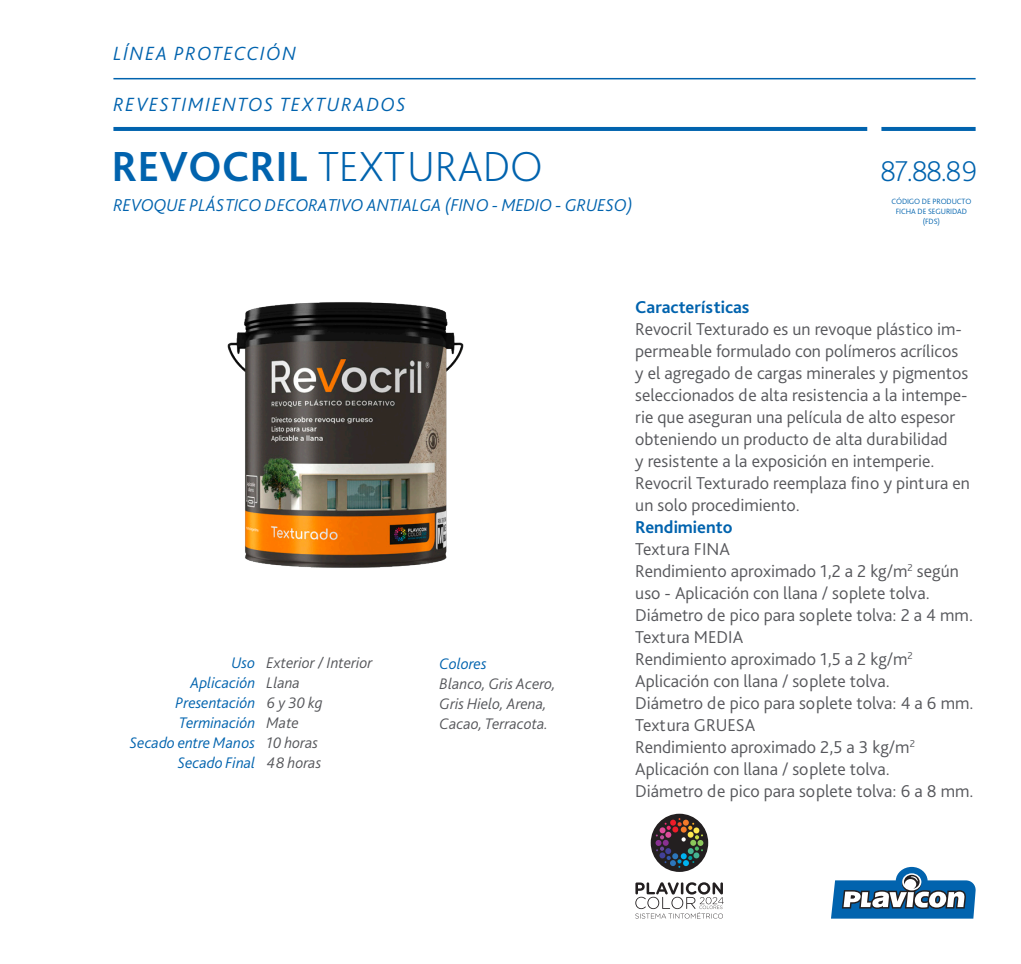
<style>
.page{position:relative;width:1021px;height:964px;background:#fff}
.page>*{position:absolute;margin:0;border:0;box-sizing:border-box;transform-origin:0 0}
.Título{font:200 44px "Bliss Pro";color:#0163ae}
.Título-2{font:200 30px "Bliss Pro";color:#0163ae}
.t1{font:italic 300 20px "Bliss Pro";letter-spacing:.085em;color:#0163ae}
.Título-3{font:300 18px/22px "Bliss Pro";color:#56575b}
.Título-4{font:italic 300 18px "Bliss Pro";color:#0163ae}
.Título-5{font:700 18px "Bliss Pro";color:#0163ae}
.Título-6{font:italic 300 16px/20px "Bliss Pro";color:#56575b}
.Título-7{font:italic 300 16px "Bliss Pro";color:#0163ae}
.Título-8{font:300 8px "Bliss Pro";letter-spacing:-.01em;color:#0163ae}
.s1{font-weight:700}
</style>
<div class="page">
<hr style="left:113px;top:127px;width:754px;height:4px;background:#0163ae">
<hr style="left:881px;top:127px;width:94px;height:4px;background:#0163ae">
<svg style="left:831px;top:867px;width:145px;height:51px"></svg>
<hr style="left:113px;top:78px;width:862px;height:1px;background:#0163ae">
<svg style="left:635px;top:882px;width:88px;height:36px"></svg>
<div style="left:650px;top:814px;width:58px;height:58px;background:#231f20;border-radius:50%"></div>
<svg style="left:655px;top:818px;width:48px;height:50px"></svg>
<img style="left:227px;top:302px;width:237px;height:266px">
<p class="t1" style="left:113px;top:40px;width:184px">LÍNEA PROTECCIÓN</p>
<p class="t1" style="left:113px;top:92px;width:294px">REVESTIMIENTOS TEXTURADOS</p>
<p class="Título" style="left:111px;top:139px;width:433px"><span class="s1">REVOCRIL</span> TEXTURADO</p>
<p class="Título-4" style="left:113px;top:194px;width:521px">REVOQUE PLÁSTICO DECORATIVO ANTIALGA (FINO - MEDIO - GRUESO)</p>
<p class="Título-8" style="left:891px;top:196px;width:81px">CÓDIGO DE PRODUCTO</p>
<p class="Título-2" style="left:880px;top:152px;width:98px">87.88.89</p>
<p class="Título-8" style="left:895px;top:206px;width:73px">FICHA DE SEGURIDAD</p>
<p class="Título-8" style="left:922px;top:216px;width:19px">(FDS)</p>
<p class="Título-7" style="left:231px;top:653px;width:25px">Uso</p>
<p class="Título-7" style="left:190px;top:673px;width:66px">Aplicación</p>
<p class="Título-7" style="left:175px;top:693px;width:81px">Presentación</p>
<p class="Título-7" style="left:179px;top:713px;width:78px">Terminación</p>
<p class="Título-7" style="left:130px;top:733px;width:127px">Secado entre Manos</p>
<p class="Título-7" style="left:178px;top:753px;width:79px">Secado Final</p>
<p class="Título-6" style="left:266px;top:652px;width:107px">Exterior / Interior</p>
<p class="Título-6" style="left:266px;top:672px;width:35px">Llana</p>
<p class="Título-6" style="left:266px;top:692px;width:58px">6 y 30 kg</p>
<p class="Título-6" style="left:266px;top:712px;width:34px">Mate</p>
<p class="Título-6" style="left:266px;top:732px;width:53px">10 horas</p>
<p class="Título-6" style="left:266px;top:752px;width:56px">48 horas</p>
<p class="Título-7" style="left:439px;top:653px;width:48px">Colores</p>
<p class="Título-6" style="left:439px;top:673px;width:118px">Blanco, Gris Acero,<br>Gris Hielo, Arena,<br>Cacao, Terracota.</p>
<p class="Título-5" style="left:635px;top:296px;width:116px">Características</p>
<p class="Título-3" style="left:635px;top:318px;width:336px">Revocril Texturado es un revoque plástico im&shy;permeable formulado con polímeros acrílicos y el agregado de cargas minerales y pigmentos seleccionados de alta resistencia a la intempe&shy;rie que aseguran una película de alto espesor obteniendo un producto de alta durabilidad<br>y resistente a la exposición en intemperie.<br>Revocril Texturado reemplaza fino y pintura en un solo procedimiento.</p>
<p class="Título-5" style="left:635px;top:516px;width:99px">Rendimiento</p>
<p class="Título-3" style="left:635px;top:538px;width:96px">Textura FINA</p>
<p class="Título-3" style="left:635px;top:560px;width:325px">Rendimiento aproximado 1,2 a 2 kg/m<sup>2</sup> según uso - Aplicación con llana / soplete tolva.</p>
<p class="Título-3" style="left:635px;top:604px;width:339px">Diámetro de pico para soplete tolva: 2 a 4 mm.</p>
<p class="Título-3" style="left:635px;top:626px;width:109px">Textura MEDIA</p>
<p class="Título-3" style="left:635px;top:648px;width:279px">Rendimiento aproximado 1,5 a 2 kg/m<sup>2</sup></p>
<p class="Título-3" style="left:635px;top:670px;width:256px">Aplicación con llana / soplete tolva.</p>
<p class="Título-3" style="left:635px;top:692px;width:340px">Diámetro de pico para soplete tolva: 4 a 6 mm.</p>
<p class="Título-3" style="left:635px;top:714px;width:122px">Textura GRUESA</p>
<p class="Título-3" style="left:635px;top:736px;width:281px">Rendimiento aproximado 2,5 a 3 kg/m<sup>2</sup></p>
<p class="Título-3" style="left:635px;top:758px;width:256px">Aplicación con llana / soplete tolva.</p>
<p class="Título-3" style="left:635px;top:780px;width:340px">Diámetro de pico para soplete tolva: 6 a 8 mm.</p>
</div>
